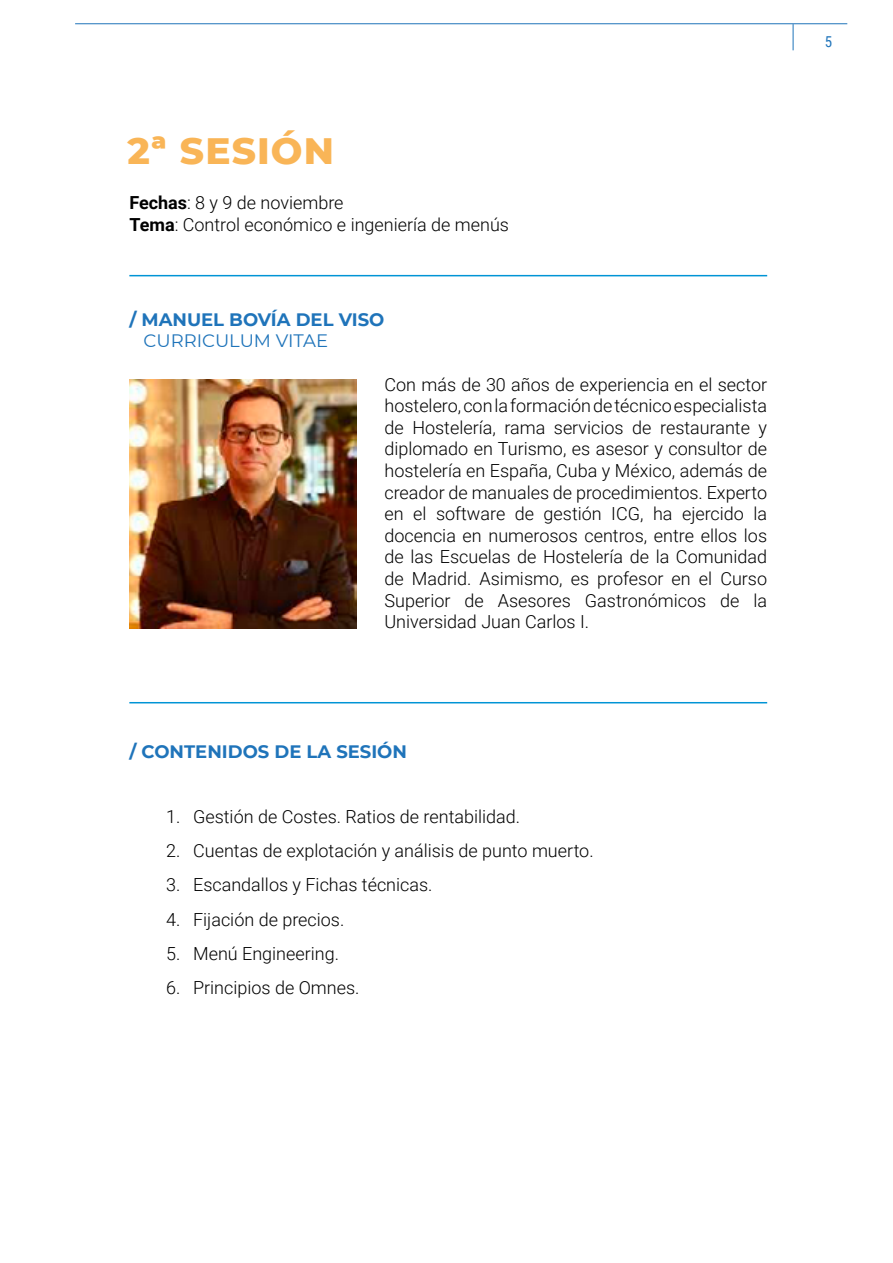
<style>
.page{position:relative;width:893px;height:1263px;background:#fff}
.page>*{position:absolute;margin:0;border:0;box-sizing:border-box;transform-origin:0 0}
.t1{font:800 37.5px "Montserrat";letter-spacing:.03em;color:#f9b557}
.t2{font:300 18px/21.6px "Roboto";color:#000;text-align:justify}
.t3{font:700 18px "Montserrat";color:#1f74ba}
.t4{font:18px "Montserrat";color:#1f74ba}
.t5{font:15px "Roboto Condensed";color:#1f74ba}
.s1{font-weight:700}
</style>
<div class="page">
<hr style="left:75px;top:23px;width:772px;height:1px;background:#1f74ba">
<svg style="left:793px;top:24px;width:1px;height:26px"></svg>
<img style="left:129px;top:380px;width:227px;height:249px">
<hr style="left:129px;top:702px;width:638px;height:1px;background:#0094d5">
<hr style="left:129px;top:275px;width:638px;height:1px;background:#0094d5">
<h1 class="t1" style="left:128px;top:123px;width:208px">2ª SESIÓN</h1>
<p class="t2" style="left:129px;top:191px;width:381px"><span class="s1">Fechas</span>: 8 y 9 de noviembre<br><span class="s1">Tema</span>: Control económico e ingeniería de menús</p>
<p class="t3" style="left:129px;top:306px;width:257px">/ MANUEL BOVÍA DEL VISO</p>
<p class="t4" style="left:143px;top:329px;width:186px">CURRICULUM VITAE</p>
<p class="t2" style="left:384px;top:373px;width:384px">Con más de 30 años de experiencia en el sector hostelero, con la formación de técnico especialista de Hostelería, rama servicios de restaurante y diplomado en Turismo, es asesor y consultor de hostelería en España, Cuba y México, además de creador de manuales de procedimientos. Experto en el software de gestión ICG, ha ejercido la docencia en numerosos centros, entre ellos los de las Escuelas de Hostelería de la Comunidad de Madrid. Asimismo, es profesor en el Curso Superior de Asesores Gastronómicos de la Universidad Juan Carlos I.</p>
<p class="t3" style="left:129px;top:738px;width:279px">/ CONTENIDOS DE LA SESIÓN</p>
<p class="t2" style="left:166px;top:805px;width:355px">1. Gestión de Costes. Ratios de rentabilidad.</p>
<p class="t2" style="left:166px;top:839px;width:429px">2. Cuentas de explotación y análisis de punto muerto.</p>
<p class="t2" style="left:166px;top:873px;width:268px">3. Escandallos y Fichas técnicas.</p>
<p class="t2" style="left:166px;top:908px;width:180px">4. Fijación de precios.</p>
<p class="t2" style="left:166px;top:942px;width:174px">5. Menú Engineering.</p>
<p class="t2" style="left:166px;top:976px;width:195px">6. Principios de Omnes.</p>
<p class="t5" style="left:825px;top:31px;width:9px">5</p>
</div>
